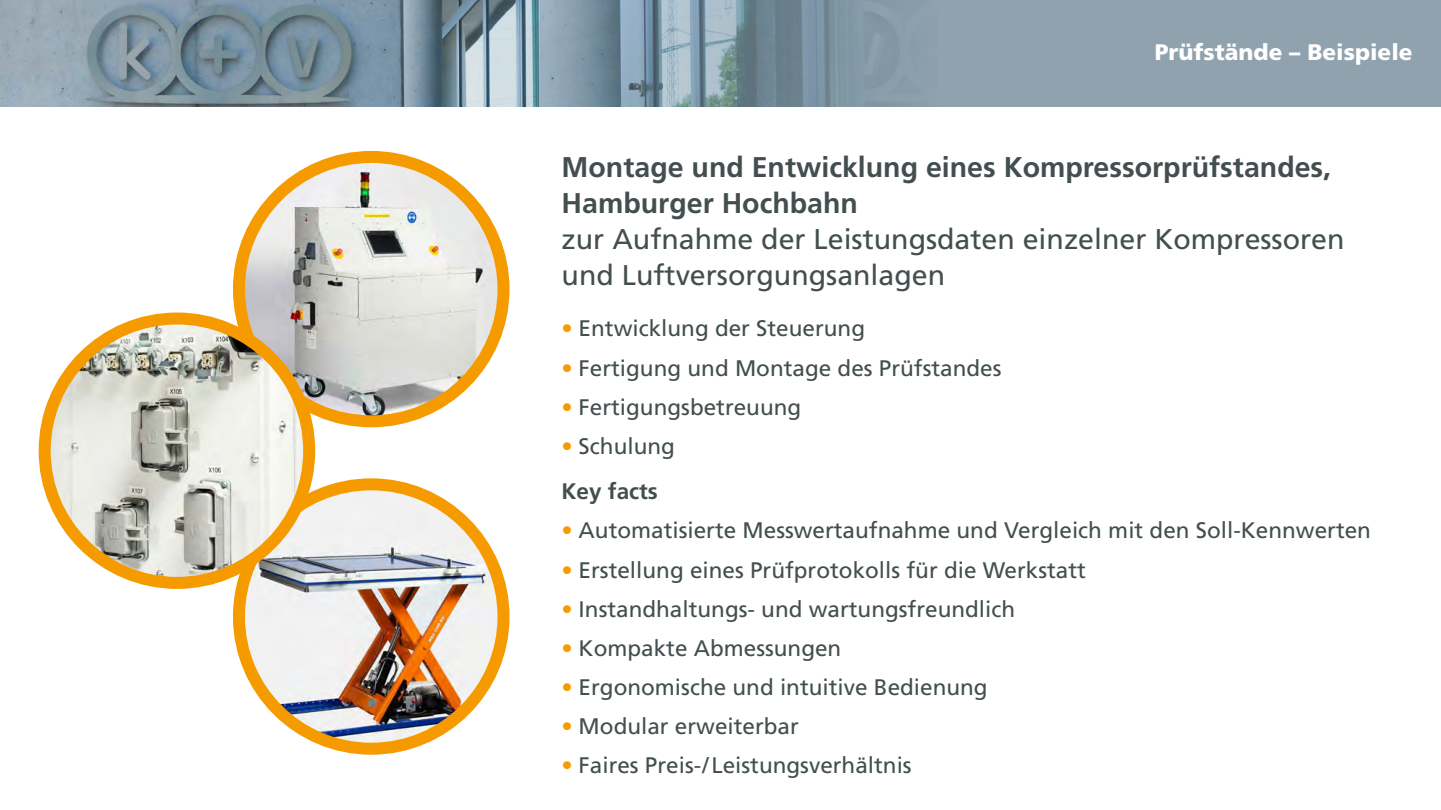
<style>
.page{position:relative;width:1441px;height:810px;background:#fff}
.page>*{position:absolute;margin:0;border:0;box-sizing:border-box;transform-origin:0 0}
.t1{font:28.5px/36px "Frutiger";color:#434e4e}
.t2{font:700 28.5px/36px "Frutiger";color:#434e4e}
.t3{font:22.5px/45.5px "Frutiger";color:#434e4e}
.t4{font:900 22.5px "Frutiger";color:#fff}
.s1{color:#f59b00}
.s2{font-weight:700}
</style>
<div class="page">
<div style="left:0;top:0;width:1440px;height:106px;background:#8fa2ae"></div>
<img style="left:0;top:0;width:903px;height:106px">
<img style="left:243px;top:484px;width:260px;height:265px">
<div style="left:233px;top:478px;width:276px;height:277px;border:12px solid #f59b00;border-radius:50%"></div>
<img style="left:239px;top:157px;width:261px;height:264px">
<div style="left:233px;top:151px;width:276px;height:276px;border:12px solid #f59b00;border-radius:50%"></div>
<img style="left:48px;top:319px;width:258px;height:264px">
<div style="left:39px;top:313px;width:276px;height:276px;border:12px solid #f59b00;border-radius:50%"></div>
<p class="t4" style="left:1154px;top:39px;width:259px">Prüfstände – Beispiele</p>
<p class="t2" style="left:561px;top:149px;width:771px">Montage und Entwicklung eines Kompressorprüfstandes,<br>Hamburger Hochbahn</p>
<p class="t1" style="left:561px;top:221px;width:784px">zur Aufnahme der Leistungsdaten einzelner Kompressoren und Luftversorgungsanlagen</p>
<p class="t3" style="left:561px;top:306px;width:305px"><span class="s1">•</span> Entwicklung der Steuerung</p>
<p class="t3" style="left:561px;top:345px;width:441px"><span class="s1">•</span> Fertigung und Montage des Prüfstandes</p>
<p class="t3" style="left:561px;top:384px;width:241px"><span class="s1">•</span> Fertigungsbetreuung</p>
<p class="t3" style="left:561px;top:423px;width:115px"><span class="s1">•</span> Schulung<br><span class="s2">Key facts</span></p>
<p class="t3" style="left:561px;top:508px;width:810px"><span class="s1">•</span> Automatisierte Messwertaufnahme und Vergleich mit den Soll-Kennwerten</p>
<p class="t3" style="left:561px;top:547px;width:526px"><span class="s1">•</span> Erstellung eines Prüfprotokolls für die Werkstatt</p>
<p class="t3" style="left:561px;top:586px;width:455px"><span class="s1">•</span> Instandhaltungs- und wartungsfreundlich</p>
<p class="t3" style="left:561px;top:625px;width:281px"><span class="s1">•</span> Kompakte Abmessungen</p>
<p class="t3" style="left:561px;top:664px;width:427px"><span class="s1">•</span> Ergonomische und intuitive Bedienung</p>
<p class="t3" style="left:561px;top:703px;width:239px"><span class="s1">•</span> Modular erweiterbar</p>
<p class="t3" style="left:561px;top:742px;width:351px"><span class="s1">•</span> Faires Preis-/ Leistungsverhältnis</p>
</div>
